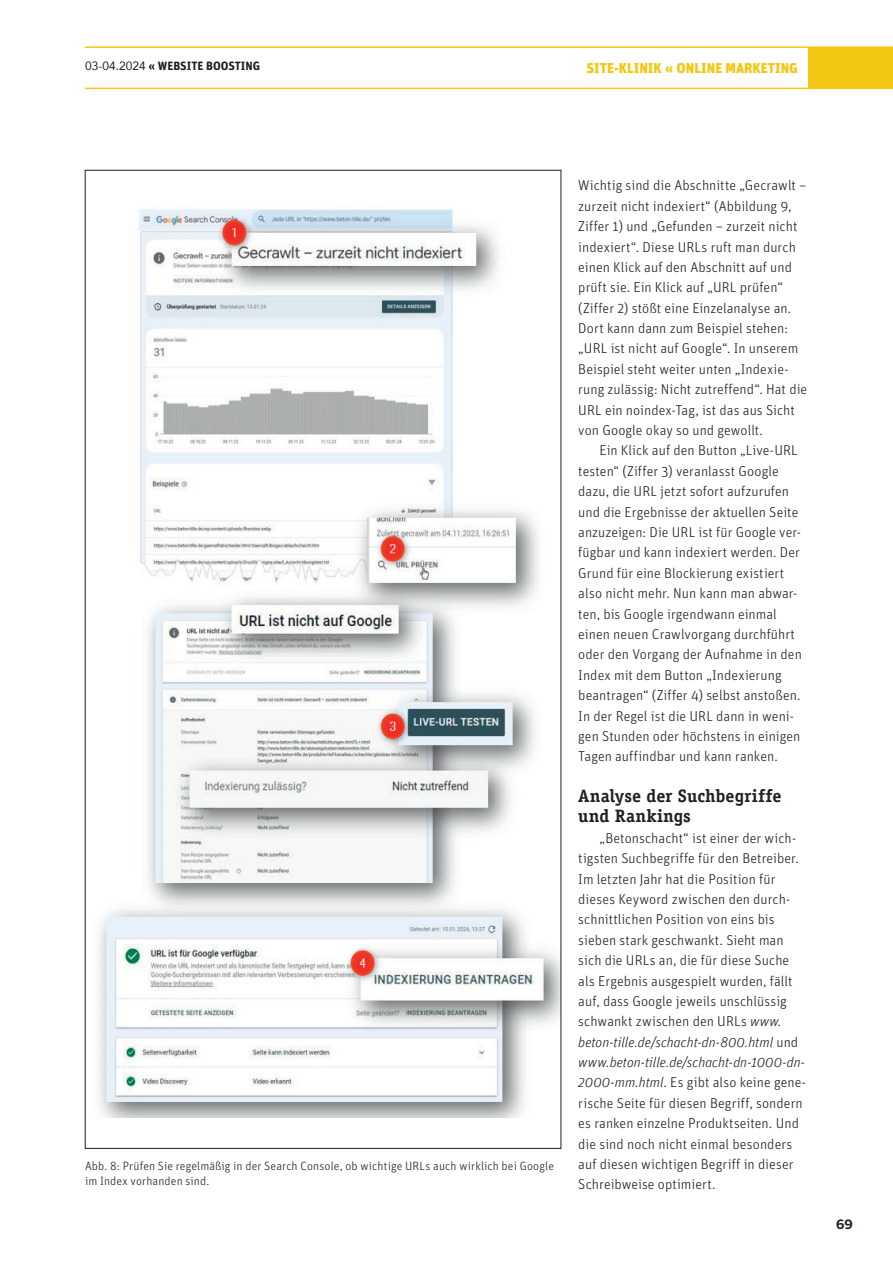
<style>
.page{position:relative;width:893px;height:1263px;background:#fff}
.page>*{position:absolute;margin:0;border:0;box-sizing:border-box;transform-origin:0 0}
.t1{font:700 18px/20.4px "Officina Serif Std";letter-spacing:.005em;color:#231f20}
.t2{font:300 14.25px/20.4px "Unit";letter-spacing:.005em;color:#231f20}
.t3{font:900 14.25px "Unit";color:#f3c712}
.t4{font:700 12.75px "Benton Sans";color:#231f20}
.t5{font:300 12px/14.4px "Unit";letter-spacing:.015em;color:#231f20}
.t6{font:700 12px "Unit";color:#231f20}
.s1{font-family:"Avenir";font-weight:400}
.s2{font-style:italic}
</style>
<div class="page">
<div style="left:808px;top:47px;width:85px;height:41px;background:#f3c712"></div>
<hr style="left:85px;top:46px;width:808px;height:2px;background:#f3c712">
<hr style="left:85px;top:88px;width:808px;height:1px;background:#f3c712">
<img style="left:98px;top:209px;width:461px;height:909px">
<p class="t6" style="left:85px;top:59px;width:177px"><span class="s1">03-04.2024</span> « WEBSITE BOOSTING</p>
<p class="t3" style="left:586px;top:59px;width:213px">SITE-KLINIK « ONLINE MARKETING</p>
<p class="t5" style="left:85px;top:1159px;width:470px">Abb. 8: Prüfen Sie regelmäßig in der Search Console, ob wichtige URLs auch wirklich bei Google im Index vorhanden sind.</p>
<p class="t2" style="left:578px;top:175px;width:230px">Wichtig sind die Abschnitte „Gecrawlt – zurzeit nicht indexiert“ (Abbildung 9, Ziffer 1) und „Gefunden – zurzeit nicht indexiert“. Diese URLs ruft man durch einen Klick auf den Abschnitt auf und prüft sie. Ein Klick auf „URL prüfen“ (Ziffer 2) stößt eine Einzelanalyse an.<br>Dort kann dann zum Beispiel stehen: „URL ist nicht auf Google“. In unserem Beispiel steht weiter unten „Indexie&shy;rung zulässig: Nicht zutreffend“. Hat die URL ein noindex-Tag, ist das aus Sicht von Google okay so und gewollt.</p>
<p class="t2" style="left:578px;top:440px;width:225px;text-indent:21px">Ein Klick auf den Button „Live-URL testen“ (Ziffer 3) veranlasst Google dazu, die URL jetzt sofort aufzurufen und die Ergebnisse der aktuellen Seite anzuzeigen: Die URL ist für Google ver&shy;fügbar und kann indexiert werden. Der Grund für eine Blockierung existiert also nicht mehr. Nun kann man abwar&shy;ten, bis Google irgendwann einmal einen neuen Crawlvorgang durchführt oder den Vorgang der Aufnahme in den Index mit dem Button „Indexierung beantragen“ (Ziffer 4) selbst anstoßen.<br>In der Regel ist die URL dann in weni&shy;gen Stunden oder höchstens in einigen Tagen auffindbar und kann ranken.</p>
<p class="t1" style="left:578px;top:785px;width:205px">Analyse der Suchbegriffe und Rankings</p>
<p class="t2" style="left:578px;top:827px;width:229px;text-indent:21px">„Betonschacht“ ist einer der wich&shy;tigsten Suchbegriffe für den Betreiber.<br>Im letzten Jahr hat die Position für dieses Keyword zwischen den durch&shy;schnittlichen Position von eins bis sieben stark geschwankt. Sieht man sich die URLs an, die für diese Suche als Ergebnis ausgespielt wurden, fällt auf, dass Google jeweils unschlüssig schwankt zwischen den URLs <span class="s2">www. beton-tille.de/schacht-dn-800.html</span> und <span class="s2">www.beton-tille.de/schacht-dn-1000-dn-2000-mm.html</span>. Es gibt also keine gene&shy;rische Seite für diesen Begriff, sondern es ranken einzelne Produktseiten. Und die sind noch nicht einmal besonders auf diesen wichtigen Begriff in dieser Schreibweise optimiert.</p>
<p class="t4" style="left:836px;top:1217px;width:18px">69</p>
</div>
